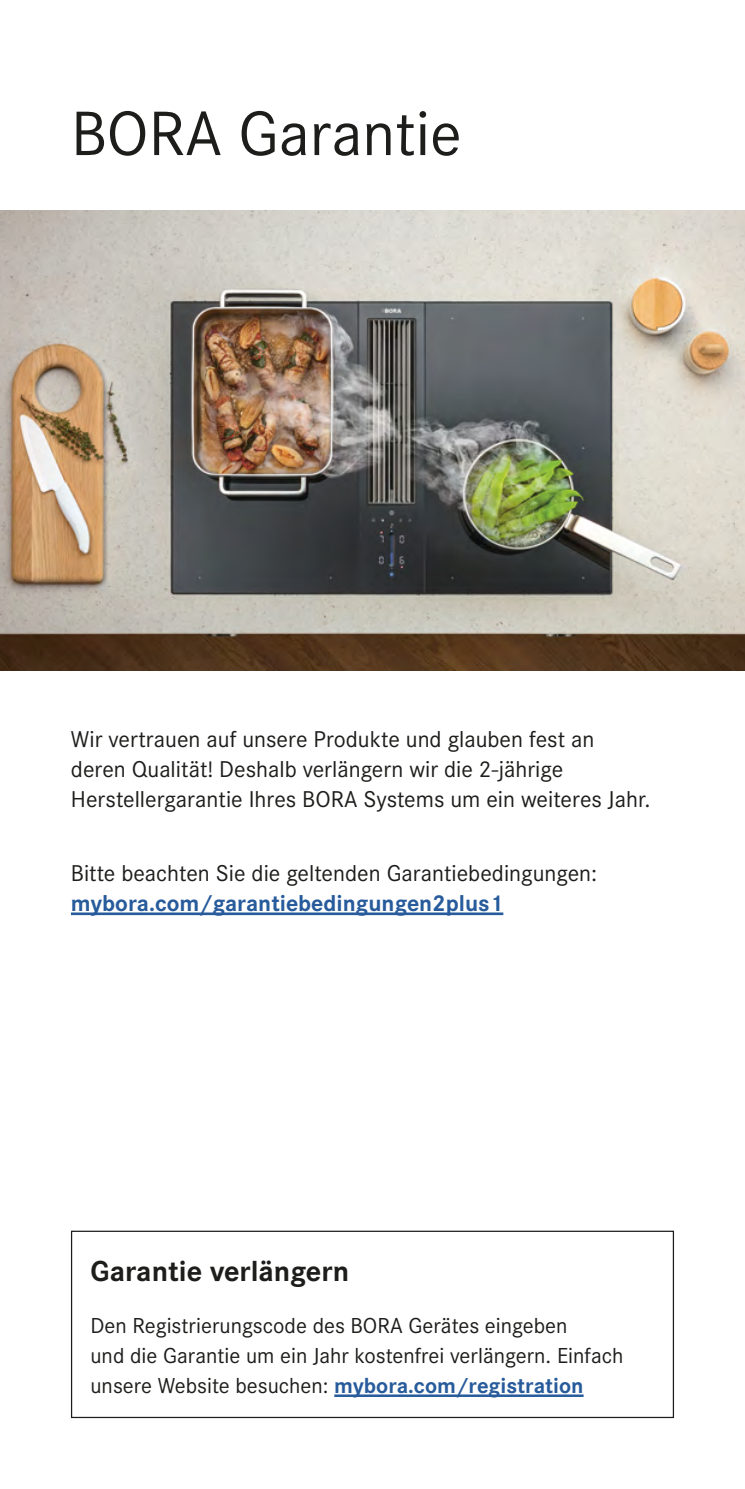
<style>
.page{position:relative;width:745px;height:1489px;background:#fff}
.page>*{position:absolute;margin:0;border:0;box-sizing:border-box;transform-origin:0 0}
.t1{font:65px "Corporate S";color:#1d1d1b}
.t2{font:700 30px "Corporate S";color:#1d1d1b}
.t3{font:23.75px/30px "Corporate S";color:#1d1d1b}
.t4{font:700 23.75px "Corporate S";color:#275b9b}
.t5{font:22.5px/30px "Corporate S";color:#1d1d1b}
.s1{font-weight:700;color:#275b9b}
</style>
<div class="page">
<img style="left:0;top:210px;width:744px;height:461px">
<div style="left:71px;top:1230px;width:602px;height:187px;border:1px solid #1d1d1b"></div>
<hr style="left:71px;top:912px;width:432px;height:3px;background:#275b9b">
<hr style="left:334px;top:1394px;width:249px;height:2px;background:#275b9b">
<h1 class="t1" style="left:71px;top:96px;width:392px">BORA Garantie</h1>
<p class="t3" style="left:71px;top:724px;width:580px">Wir vertrauen auf unsere Produkte und glauben fest an deren Qualität! Deshalb verlängern wir die 2-jährige<br>Herstellergarantie Ihres BORA Systems um ein weiteres Jahr.</p>
<p class="t3" style="left:71px;top:858px;width:527px">Bitte beachten Sie die geltenden Garantiebedingungen:</p>
<p class="t4" style="left:71px;top:887px;width:433px">mybora.com/garantiebedingungen2plus1</p>
<p class="t2" style="left:90px;top:1249px;width:260px">Garantie verlängern</p>
<p class="t5" style="left:90px;top:1310px;width:534px">Den Registrierungscode des BORA Gerätes eingeben<br>und die Garantie um ein Jahr kostenfrei verlängern. Einfach unsere Website besuchen: <span class="s1">mybora.com/registration</span></p>
</div>
